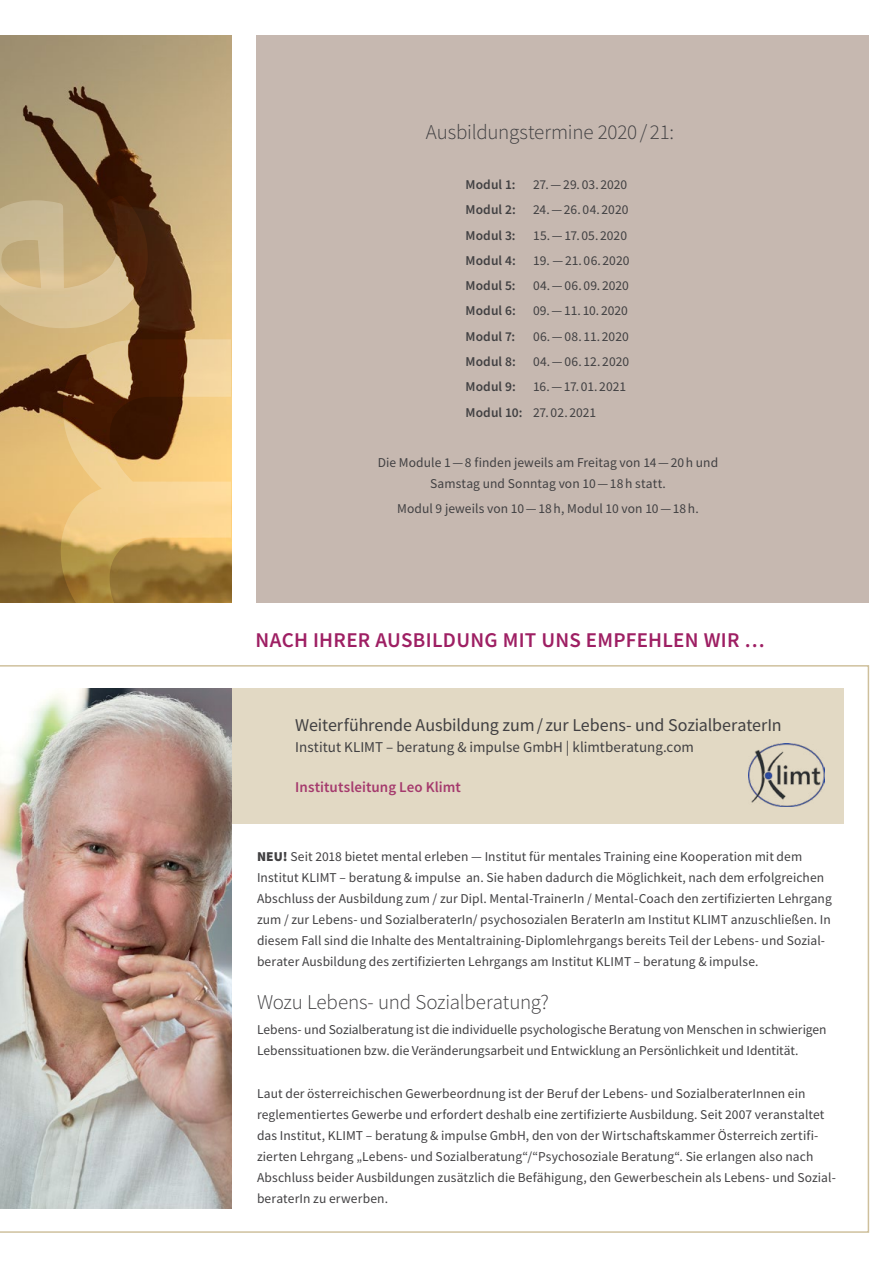
<style>
.page{position:relative;width:893px;height:1263px;background:#fff}
.page>*{position:absolute;margin:0;border:0;box-sizing:border-box;transform-origin:0 0}
.t1{font:300 21px "Source Sans Pro";letter-spacing:-.01em;color:#414042}
.t2{font:600 21px "Source Sans Pro";letter-spacing:.015em;color:#9e1f63}
.t3{font:18px "Source Sans Pro";letter-spacing:-.01em;color:#414042}
.t4{font:15px "Source Sans Pro";color:#414042}
.t5{font:600 15px "Source Sans Pro";letter-spacing:.005em;color:#a53a6d}
.t6{font:13.5px/21px "Source Sans Pro";letter-spacing:.005em;color:#414042}
.t7{font:600 13.5px "Source Sans Pro";letter-spacing:.01em;color:#414042}
.s1{font-weight:600}
.s2{font-weight:900}
</style>
<div class="page">
<div style="left:257px;top:35px;width:612px;height:568px;background:#c6b8b0"></div>
<img style="left:0;top:35px;width:231px;height:568px">
<svg style="left:61px;top:301px;width:169px;height:302px"></svg>
<svg style="left:0;top:195px;width:148px;height:133px"></svg>
<svg style="left:0;top:665px;width:869px;height:568px"></svg>
<img style="left:0;top:689px;width:231px;height:520px">
<img style="left:748px;top:744px;width:76px;height:62px">
<h1 class="t1" style="left:426px;top:119px;width:250px">Ausbildungstermine 2020 / 21:</h1>
<p class="t7" style="left:465px;top:176px;width:52px">Modul 1:</p>
<p class="t6" style="left:533px;top:174px;width:96px">27.—29. 03. 2020</p>
<p class="t7" style="left:465px;top:201px;width:52px">Modul 2:</p>
<p class="t6" style="left:533px;top:199px;width:97px">24.—26. 04. 2020</p>
<p class="t7" style="left:465px;top:226px;width:52px">Modul 3:</p>
<p class="t6" style="left:533px;top:225px;width:96px">15.—17. 05. 2020</p>
<p class="t7" style="left:465px;top:252px;width:52px">Modul 4:</p>
<p class="t6" style="left:533px;top:250px;width:98px">19. —21. 06. 2020</p>
<p class="t7" style="left:465px;top:277px;width:52px">Modul 5:</p>
<p class="t6" style="left:533px;top:275px;width:97px">04.—06.09.2020</p>
<p class="t7" style="left:465px;top:302px;width:52px">Modul 6:</p>
<p class="t6" style="left:533px;top:300px;width:96px">09.—11. 10. 2020</p>
<p class="t7" style="left:465px;top:327px;width:51px">Modul 7:</p>
<p class="t6" style="left:533px;top:326px;width:97px">06.—08.11.2020</p>
<p class="t7" style="left:465px;top:353px;width:52px">Modul 8:</p>
<p class="t6" style="left:533px;top:351px;width:98px">04.—06.12.2020</p>
<p class="t7" style="left:465px;top:378px;width:52px">Modul 9:</p>
<p class="t6" style="left:465px;top:374px;width:162px;line-height:25.2px;text-indent:68px">16.—17. 01. 2021<br><span class="s1">Modul 10:</span> 27. 02. 2021</p>
<p class="t6" style="left:378px;top:452px;width:342px;text-align:center">Die Module 1—8 finden jeweils am Freitag von 14—20h und<br>Samstag und Sonntag von 10—18h statt.</p>
<p class="t6" style="left:397px;top:498px;width:303px">Modul 9 jeweils von 10—18h, Modul 10 von 10—18h.</p>
<h1 class="t2" style="left:256px;top:626px;width:511px">NACH IHRER AUSBILDUNG MIT UNS EMPFEHLEN WIR …</h1>
<h2 class="t3" style="left:295px;top:713px;width:488px">Weiterführende Ausbildung zum/ zur Lebens- und SozialberaterIn</h2>
<p class="t4" style="left:295px;top:737px;width:400px">Institut KLIMT – beratung &amp; impulse GmbH | klimtberatung.com</p>
<p class="t5" style="left:295px;top:777px;width:167px">Institutsleitung Leo Klimt</p>
<p class="t6" style="left:257px;top:845px;width:576px"><span class="s2">NEU!</span> Seit 2018 bietet mental erleben — Institut für mentales Training eine Kooperation mit dem Institut KLIMT – beratung &amp; impulse an. Sie haben dadurch die Möglichkeit, nach dem erfolgreichen Abschluss der Ausbildung zum / zur Dipl. Mental-TrainerIn / Mental-Coach den zertifizierten Lehrgang zum / zur Lebens- und SozialberaterIn/ psychosozialen BeraterIn am Institut KLIMT anzuschließen. In diesem Fall sind die Inhalte des Mentaltraining-Diplomlehrgangs bereits Teil der Lebens- und Sozial&shy;berater Ausbildung des zertifizierten Lehrgangs am Institut KLIMT – beratung &amp; impulse.</p>
<h1 class="t1" style="left:257px;top:989px;width:293px">Wozu Lebens- und Sozialberatung?</h1>
<p class="t6" style="left:257px;top:1019px;width:571px">Lebens- und Sozialberatung ist die individuelle psychologische Beratung von Menschen in schwierigen<br>Lebenssituationen bzw. die Veränderungsarbeit und Entwicklung an Persönlichkeit und Identität.</p>
<p class="t6" style="left:257px;top:1083px;width:580px">Laut der österreichischen Gewerbeordnung ist der Beruf der Lebens- und SozialberaterInnen ein reglementiertes Gewerbe und erfordert deshalb eine zertifizierte Ausbildung. Seit 2007 veranstaltet das Institut, KLIMT – beratung &amp; impulse GmbH, den von der Wirtschaftskammer Österreich zertifi&shy;zierten Lehrgang „Lebens- und Sozialberatung“/“Psychosoziale Beratung“. Sie erlangen also nach Abschluss beider Ausbildungen zusätzlich die Befähigung, den Gewerbeschein als Lebens- und Sozial&shy;beraterIn zu erwerben.</p>
</div>
